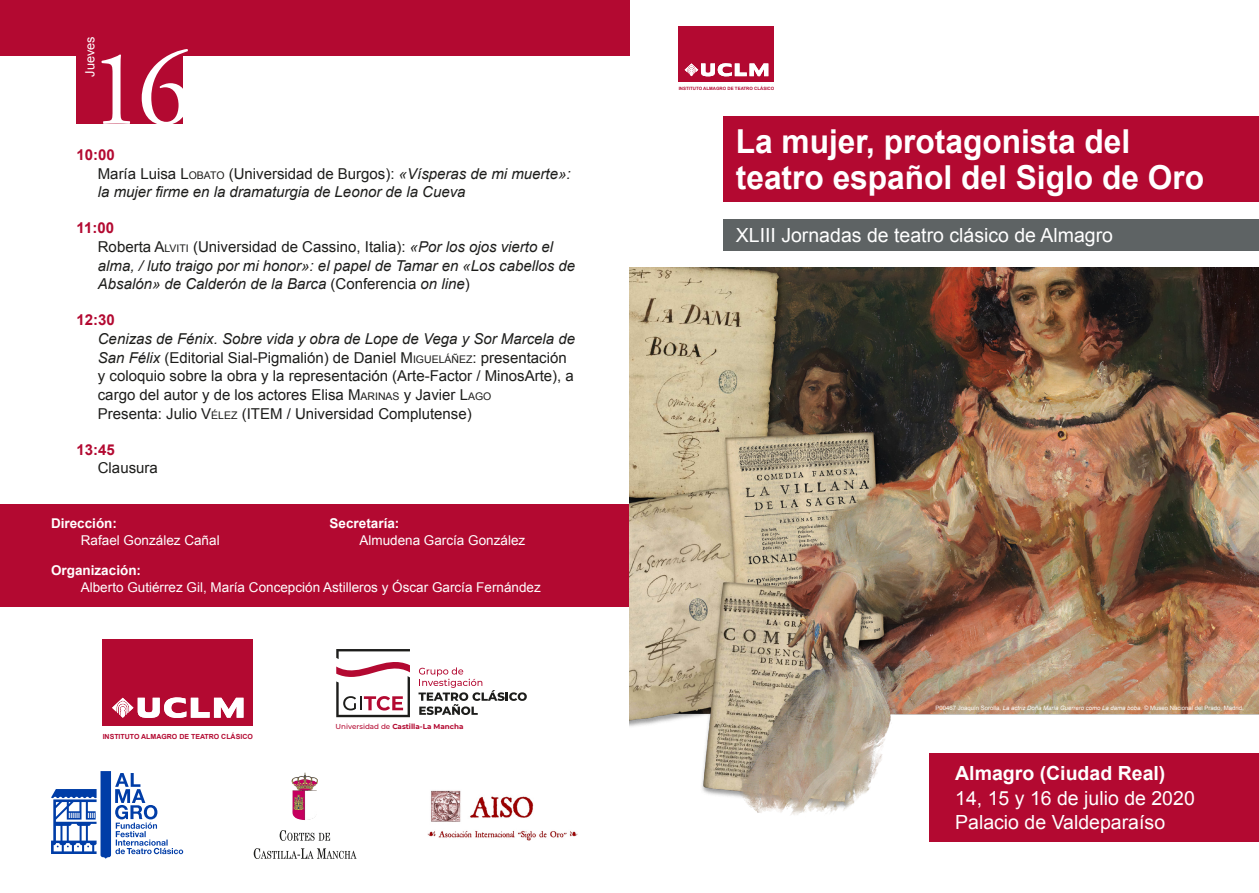
<style>
.page{position:relative;width:1259px;height:893px;background:#fff}
.page>*{position:absolute;margin:0;border:0;box-sizing:border-box;transform-origin:0 0}
.t1{font:108px "Adobe Garamond Pro";color:#fff}
.t2{font:700 33px/36.3px "Arial";color:#fff;scale:.96 1}
.t3{font:19.5px "Arial";color:#fff}
.t4{font:700 19.5px "Arial";color:#fff}
.Acto{font:15px/18.8px "Arial";color:#1d1d1b}
.Acto-2{font:italic 15px/18.8px "Arial";color:#1d1d1b}
.Hora{font:700 15px "Arial";color:#b30931}
.t5{font:13.5px/16.8px "Arial";color:#fff}
.t6{font:700 13.5px "Arial";color:#fff}
.t7{font:12.75px "Arial";color:#fff}
.t8{font:700 7.2px "Montserrat";color:#b30931}
.t9{font:700 7.05px "Arial";color:#b30931}
.t10{font:6px "Arial";color:#fff}
.t11{font:700 4.5px "Arial";color:#b30931}
.s1{font-style:normal}
.s2{font-style:normal;font-size:10.5px}
.s3{color:#222}
.s4{font-style:italic}
.s5{font-style:inherit}
.s6{font-size:10.5px}
.s7{font-weight:700}
.s8{font-weight:500}
</style>
<div class="page">
<div style="left:0;top:0;width:629px;height:55px;background:#b30931"></div>
<div style="left:0;top:504px;width:629px;height:102px;background:#b30931"></div>
<div style="left:77px;top:0;width:106px;height:123px;background:#b30931"></div>
<svg style="left:254px;top:830px;width:103px;height:29px"></svg>
<img style="left:291px;top:772px;width:26px;height:48px">
<svg style="left:51px;top:771px;width:132px;height:88px"></svg>
<svg style="left:418px;top:667px;width:109px;height:48px"></svg>
<svg style="left:336px;top:649px;width:74px;height:68px"></svg>
<div style="left:103px;top:639px;width:150px;height:87px;background:#b30931"></div>
<svg style="left:112px;top:697px;width:131px;height:21px"></svg>
<img style="left:427px;top:790px;width:151px;height:50px">
<img style="left:629px;top:267px;width:630px;height:548px">
<div style="left:678px;top:26px;width:96px;height:56px;background:#b30931"></div>
<svg style="left:684px;top:63px;width:84px;height:13px"></svg>
<div style="left:723px;top:219px;width:536px;height:31px;background:#5e6364"></div>
<div style="left:723px;top:116px;width:536px;height:86px;background:#b30931"></div>
<div style="left:929px;top:753px;width:330px;height:89px;background:#b30931"></div>
<p class="t7" style="left:81px;top:77px;width:42px;rotate:-90deg">Jueves</p>
<p class="t1" style="left:89px;top:25px;width:104px">16</p>
<p class="Hora" style="left:77px;top:145px;width:40px">10:00</p>
<p class="Acto-2" style="left:98px;top:164px;width:474px"><span class="s1">María Luisa</span> <span class="s1">L</span><span class="s2">OBATO</span> <span class="s1">(Universidad de Burgos):</span> «Vísperas de mi muerte»: la mujer firme en la dramaturgia de Leonor de la Cueva</p>
<p class="Hora" style="left:77px;top:218px;width:39px">11:00</p>
<p class="Acto-2" style="left:98px;top:237px;width:479px"><span class="s1">Roberta</span> <span class="s1">A</span><span class="s2">LVITI</span> <span class="s1">(Universidad de Cassino, Italia):</span> «<span class="s3">P</span>or los ojos vierto el alma, / luto traigo por mi honor»: el papel de Tamar en «Los cabellos de<br>Absalón» de Calderón de la Barca <span class="s1">(Conferencia</span> on line<span class="s1">)</span></p>
<p class="Hora" style="left:77px;top:310px;width:40px">12:30</p>
<p class="Acto" style="left:98px;top:329px;width:479px"><span class="s4">Cenizas de Fénix. Sobre vida y obra de Lope de Vega y Sor Marcela de San Félix</span> (Editorial Sial-Pigmalión) de Daniel <span class="s5">M</span><span class="s6">IGUELÁÑEZ</span>: presentación y coloquio sobre la obra y la representación (Arte-Factor / MinosArte), a cargo del autor y de los actores Elisa <span class="s5">M</span><span class="s6">ARINAS</span> y Javier <span class="s5">L</span><span class="s6">AGO</span></p>
<p class="Acto" style="left:98px;top:404px;width:375px">Presenta: Julio <span class="s5">V</span><span class="s6">ÉLEZ</span> (ITEM / Universidad Complutense)</p>
<p class="Hora" style="left:77px;top:439px;width:40px">13:45</p>
<p class="Acto" style="left:98px;top:459px;width:62px">Clausura</p>
<p class="t6" style="left:330px;top:515px;width:71px">Secretaría:</p>
<p class="t5" style="left:359px;top:532px;width:167px">Almudena García González</p>
<p class="t5" style="left:81px;top:562px;width:461px;text-indent:-30px"><span class="s7">Organización:<br></span>Alberto Gutiérrez Gil, María Concepción Astilleros y Óscar García Fernández</p>
<p class="t6" style="left:51px;top:515px;width:68px">Dirección:</p>
<p class="t5" style="left:81px;top:532px;width:140px">Rafael González Cañal</p>
<p class="t9" style="left:103px;top:732px;width:152px">INSTITUTO ALMAGRO DE TEATRO CLÁSICO</p>
<p class="t8" style="left:335px;top:721px;width:129px"><span class="s8">Universidad de</span> Castilla-La Mancha</p>
<p class="t11" style="left:678px;top:85px;width:97px">INSTITUTO ALMAGRO DE TEATRO CLÁSICO</p>
<p class="t2" style="left:736px;top:124px;width:489px">La mujer, protagonista del teatro español del Siglo de Oro</p>
<p class="t3" style="left:736px;top:222px;width:379px">XLIII Jornadas de teatro clásico de Almagro</p>
<p class="t10" style="left:935px;top:704px;width:310px">P00467 Joaquín Sorolla, <span class="s4">La actriz Doña María Guerrero como La dama boba.</span> © Museo Nacional del Prado, Madrid.</p>
<p class="t4" style="left:955px;top:761px;width:212px">Almagro (Ciudad Real)</p>
<p class="t3" style="left:955px;top:785px;width:241px">14, 15 y 16 de julio de 2020</p>
<p class="t3" style="left:955px;top:810px;width:211px">Palacio de Valdeparaíso</p>
</div>
